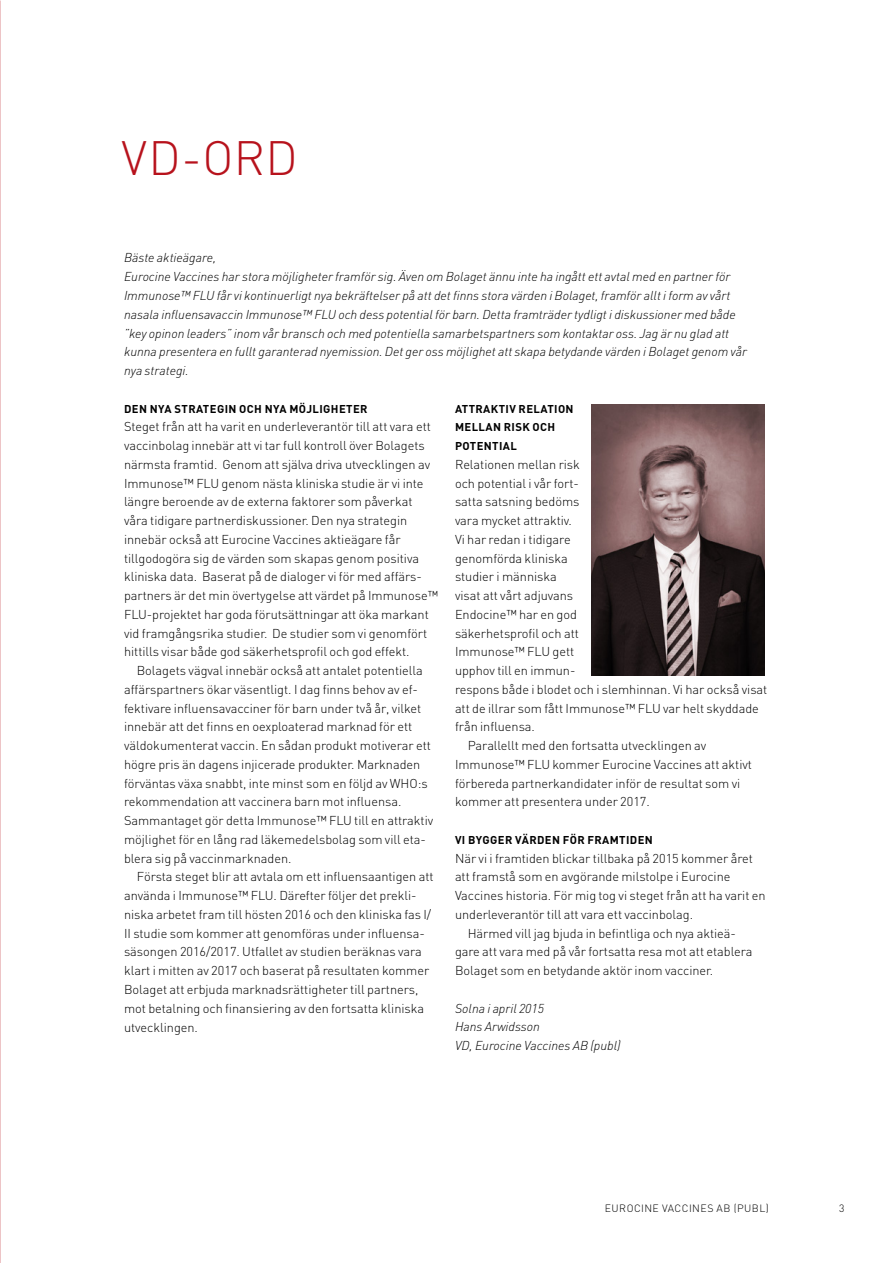
<style>
.page{position:relative;width:893px;height:1263px;background:#fff}
.page>*{position:absolute;margin:0;border:0;box-sizing:border-box;transform-origin:0 0}
.t1{font:300 47.55px "DIN";color:#b7121c}
.t2{font:300 12.75px/18.8px "DIN";color:#000}
.t3{font:italic 300 12.75px/18.8px "DIN";color:#000}
.t4{font:700 11.25px/18.8px "DIN";letter-spacing:.035em;color:#000}
.t5{font:300 10.5px "DIN";letter-spacing:.04em;color:#000}
</style>
<div class="page">
<img style="left:592px;top:404px;width:173px;height:271px">
<h1 class="t1" style="left:122px;top:128px;width:178px">VD-ORD</h1>
<p class="t3" style="left:124px;top:248px;width:625px">Bäste aktieägare,<br>Eurocine Vaccines har stora möjligheter framför sig. Även om Bolaget ännu inte ha ingått ett avtal med en partner för Immunose™ FLU får vi kontinuerligt nya bekräftelser på att det finns stora värden i Bolaget, framför allt i form av vårt nasala influensavaccin Immunose™ FLU och dess potential för barn. Detta framträder tydligt i diskussioner med både ”key opinon leaders” inom vår bransch och med potentiella samarbetspartners som kontaktar oss. Jag är nu glad att kunna presentera en fullt garanterad nyemission. Det ger oss möjlighet att skapa betydande värden i Bolaget genom vår nya strategi.</p>
<p class="t4" style="left:124px;top:399px;width:245px">DEN NYA STRATEGIN OCH NYA MÖJLIGHETER</p>
<p class="t2" style="left:124px;top:417px;width:315px">Steget från att ha varit en underleverantör till att vara ett vaccinbolag innebär att vi tar full kontroll över Bolagets närmsta framtid. Genom att själva driva utvecklingen av Immunose™ FLU genom nästa kliniska studie är vi inte längre beroende av de externa faktorer som påverkat våra tidigare partnerdiskussioner. Den nya strategin innebär också att Eurocine Vaccines aktieägare får tillgodogöra sig de värden som skapas genom positiva kliniska data. Baserat på de dialoger vi för med affärs&shy;partners är det min övertygelse att värdet på Immunose™ FLU-projektet har goda förutsättningar att öka markant vid framgångsrika studier. De studier som vi genomfört hittills visar både god säkerhetsprofil och god effekt.</p>
<p class="t2" style="left:124px;top:661px;width:311px;text-indent:13px">Bolagets vägval innebär också att antalet potentiella affärspartners ökar väsentligt. I dag finns behov av ef&shy;fektivare influensavacciner för barn under två år, vilket innebär att det finns en oexploaterad marknad för ett väldokumenterat vaccin. En sådan produkt motiverar ett högre pris än dagens injicerade produkter. Marknaden förväntas växa snabbt, inte minst som en följd av WHO:s rekommendation att vaccinera barn mot influensa.<br>Sammantaget gör detta Immunose™ FLU till en attraktiv möjlighet för en lång rad läkemedelsbolag som vill eta&shy;blera sig på vaccinmarknaden.</p>
<p class="t2" style="left:124px;top:867px;width:311px;text-indent:13px">Första steget blir att avtala om ett influensaantigen att använda i Immunose™ FLU. Därefter följer det prekli&shy;niska arbetet fram till hösten 2016 och den kliniska fas I/ II studie som kommer att genomföras under influensa&shy;säsongen 2016/2017. Utfallet av studien beräknas vara klart i mitten av 2017 och baserat på resultaten kommer Bolaget att erbjuda marknadsrättigheter till partners, mot betalning och finansiering av den fortsatta kliniska utvecklingen.</p>
<p class="t4" style="left:455px;top:399px;width:120px">ATTRAKTIV RELATION<br>MELLAN RISK OCH<br>POTENTIAL</p>
<p class="t2" style="left:455px;top:455px;width:126px">Relationen mellan risk</p>
<p class="t2" style="left:455px;top:473px;width:125px">och potential i vår fort-</p>
<p class="t2" style="left:455px;top:492px;width:126px">satta satsning bedöms</p>
<p class="t2" style="left:455px;top:511px;width:118px">vara mycket attraktiv.</p>
<p class="t2" style="left:455px;top:530px;width:117px">Vi har redan i tidigare</p>
<p class="t2" style="left:455px;top:548px;width:114px">genomförda kliniska</p>
<p class="t2" style="left:455px;top:567px;width:103px">studier i människa</p>
<p class="t2" style="left:455px;top:586px;width:120px">visat att vårt adjuvans</p>
<p class="t2" style="left:455px;top:605px;width:123px">Endocine™ har en god</p>
<p class="t2" style="left:455px;top:623px;width:125px">säkerhetsprofil och att</p>
<p class="t2" style="left:455px;top:642px;width:121px">Immunose™ FLU gett</p>
<p class="t2" style="left:455px;top:661px;width:122px">upphov till en immun-</p>
<p class="t2" style="left:455px;top:680px;width:314px">respons både i blodet och i slemhinnan. Vi har också visat</p>
<p class="t2" style="left:455px;top:698px;width:305px">att de illrar som fått Immunose™ FLU var helt skyddade</p>
<p class="t2" style="left:455px;top:717px;width:81px">från influensa.</p>
<p class="t2" style="left:468px;top:736px;width:240px">Parallellt med den fortsatta utvecklingen av</p>
<p class="t2" style="left:455px;top:755px;width:299px">Immunose™ FLU kommer Eurocine Vaccines att aktivt</p>
<p class="t2" style="left:455px;top:773px;width:287px">förbereda partnerkandidater inför de resultat som vi</p>
<p class="t2" style="left:455px;top:792px;width:196px">kommer att presentera under 2017.</p>
<p class="t4" style="left:455px;top:830px;width:199px">VI BYGGER VÄRDEN FÖR FRAMTIDEN</p>
<p class="t2" style="left:455px;top:848px;width:299px">När vi i framtiden blickar tillbaka på 2015 kommer året</p>
<p class="t2" style="left:455px;top:867px;width:277px">att framstå som en avgörande milstolpe i Eurocine</p>
<p class="t2" style="left:455px;top:886px;width:312px">Vaccines historia. För mig tog vi steget från att ha varit en</p>
<p class="t2" style="left:455px;top:905px;width:240px">underleverantör till att vara ett vaccinbolag.</p>
<p class="t2" style="left:468px;top:923px;width:270px">Härmed vill jag bjuda in befintliga och nya aktieä-</p>
<p class="t2" style="left:455px;top:942px;width:299px">gare att vara med på vår fortsatta resa mot att etablera</p>
<p class="t2" style="left:455px;top:961px;width:260px">Bolaget som en betydande aktör inom vacciner.</p>
<p class="t3" style="left:455px;top:998px;width:167px">Solna i april 2015<br>Hans Arwidsson<br>VD, Eurocine Vaccines AB (publ)</p>
<p class="t5" style="left:605px;top:1202px;width:166px">EUROCINE VACCINES AB (PUBL)</p>
<p class="t5" style="left:839px;top:1202px;width:7px">3</p>
</div>
